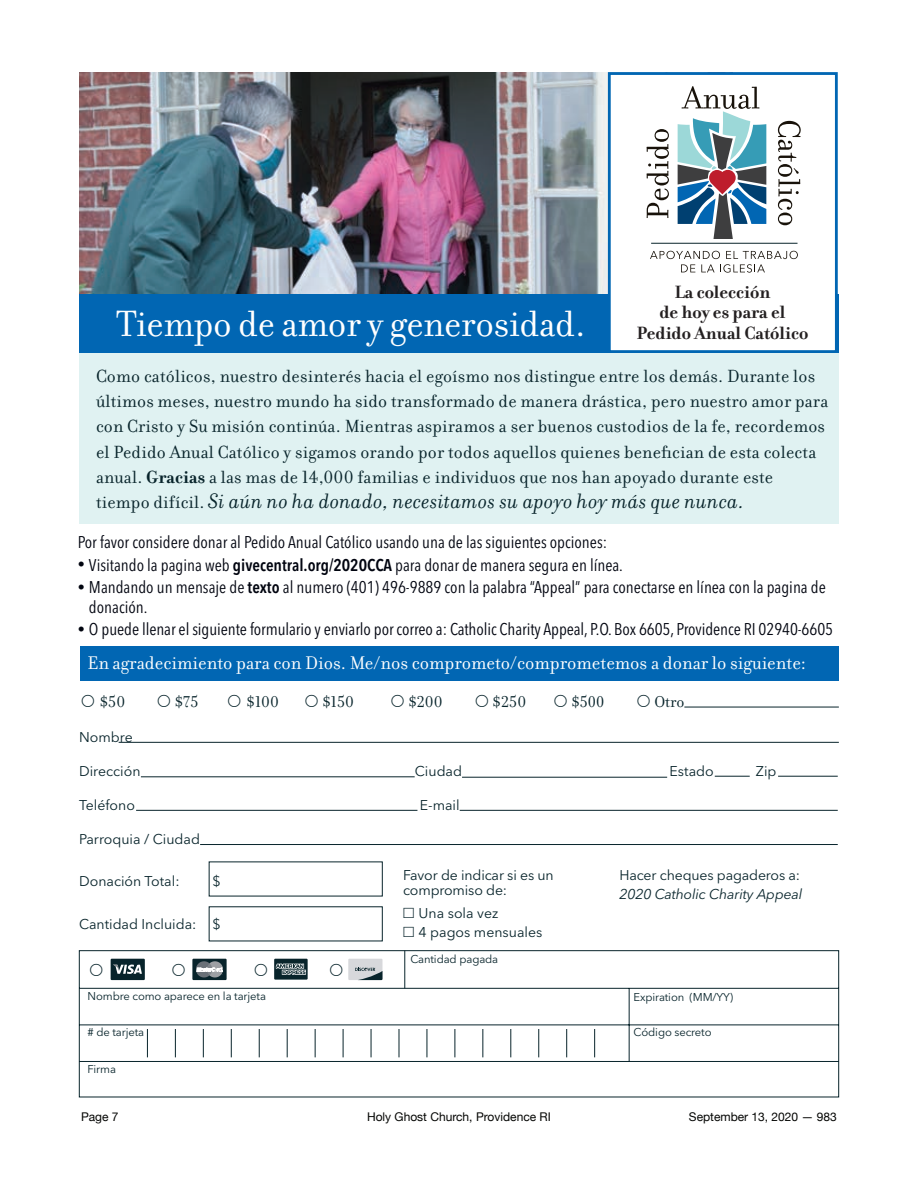
<style>
.page{position:relative;width:918px;height:1188px;background:#fff}
.page>*{position:absolute;margin:0;border:0;box-sizing:border-box;transform-origin:0 0}
.t1{font:39.45px "Filosofia OT";letter-spacing:-.01em;color:#fff}
.t2{font:italic 22.5px "Filosofia OT";letter-spacing:.01em;color:#08242b}
.t3{font:19.65px "Filosofia OT";color:#fff}
.t4{font:700 19.2px/20.4px "Filosofia OT";color:#231f20;text-align:center}
.t5{font:19.05px/25.3px "Filosofia OT";letter-spacing:.01em;color:#08242b}
.t6{font:condensed 16.95px/19.6px "Avenir Next LT Pro";color:#00040f}
.t7{font:16.95px "Filosofia OT";color:#08242b}
.t8{font:14.25px "Avenir Next LT Pro";color:#08242b}
.t9{font:14.1px/15.5px "Avenir Next LT Pro";color:#08242b}
.t10{font:italic 14.1px "Avenir Next LT Pro";letter-spacing:-.01em;color:#08242b}
.t11{font:12px "Helvetica Neue";color:#040503}
.t12{font:11.25px "Avenir Next LT Pro";letter-spacing:-.01em;color:#08242b}
.s1{font-weight:700}
.s2{font-style:normal;font-size:19.05px}
.s3{font-size:14.1px}
.s4{font-weight:600}
.s5{font-size:14.25px}
</style>
<div class="page">
<img style="left:79px;top:72px;width:529px;height:222px">
<div style="left:79px;top:294px;width:759px;height:230px;background:#e0f2f2"></div>
<div style="left:79px;top:294px;width:759px;height:59px;background:#0166b3"></div>
<div style="left:609px;top:74px;width:227px;height:278px;background:#fff"></div>
<div style="left:608px;top:72px;width:230px;height:281px;border:3px solid #0166b3"></div>
<svg style="left:79px;top:950px;width:760px;height:147px"></svg>
<div style="left:274px;top:959px;width:34px;height:21px;background:#08242b"></div>
<svg style="left:276px;top:964px;width:30px;height:11px"></svg>
<div style="left:348px;top:959px;width:34px;height:21px;background:#d7d8db"></div>
<svg style="left:355px;top:968px;width:27px;height:12px"></svg>
<div style="left:192px;top:959px;width:35px;height:21px;background:#08242b"></div>
<svg style="left:196px;top:961px;width:27px;height:16px"></svg>
<div style="left:111px;top:959px;width:34px;height:21px;background:#08242b"></div>
<svg style="left:114px;top:965px;width:28px;height:9px"></svg>
<hr style="left:405px;top:950px;width:1px;height:38px;background:#08242b">
<hr style="left:119px;top:742px;width:720px;height:1px;background:#08242b">
<hr style="left:141px;top:777px;width:274px;height:1px;background:#08242b">
<hr style="left:460px;top:810px;width:378px;height:1px;background:#08242b">
<hr style="left:462px;top:777px;width:205px;height:1px;background:#08242b">
<hr style="left:136px;top:810px;width:281px;height:1px;background:#08242b">
<hr style="left:200px;top:844px;width:638px;height:1px;background:#08242b">
<div style="left:81px;top:647px;width:758px;height:34px;background:#0166b3"></div>
<svg style="left:778px;top:121px;width:23px;height:104px"></svg>
<svg style="left:647px;top:129px;width:22px;height:89px"></svg>
<svg style="left:650px;top:251px;width:148px;height:22px"></svg>
<hr style="left:651px;top:243px;width:147px;height:1px;background:#08242b">
<svg style="left:678px;top:86px;width:88px;height:152px"></svg>
<hr style="left:715px;top:776px;width:35px;height:1px;background:#08242b">
<hr style="left:778px;top:776px;width:60px;height:1px;background:#08242b">
<hr style="left:684px;top:707px;width:155px;height:1px;background:#08242b">
<svg style="left:90px;top:964px;width:13px;height:12px"></svg>
<svg style="left:173px;top:964px;width:12px;height:12px"></svg>
<svg style="left:255px;top:964px;width:12px;height:12px"></svg>
<svg style="left:330px;top:964px;width:13px;height:12px"></svg>
<h1 class="t1" style="left:116px;top:310px;width:471px">Tiempo de amor y generosidad.</h1>
<p class="t4" style="left:637px;top:281px;width:173px">La colección<br>de hoy es para el<br>Pedido Anual Católico</p>
<p class="t5" style="left:96px;top:365px;width:734px">Como católicos, nuestro desinterés hacia el egoísmo nos distingue entre los demás. Durante los últimos meses, nuestro mundo ha sido transformado de manera drástica, pero nuestro amor para con Cristo y Su misión continúa. Mientras aspiramos a ser buenos custodios de la fe, recordemos el Pedido Anual Católico y sigamos orando por todos aquellos quienes benefician de esta colecta anual. <span class="s1">Gracias</span> a las mas de 14,000 familias e individuos que nos han apoyado durante este</p>
<p class="t2" style="left:96px;top:493px;width:650px"><span class="s2">tiempo difícil.</span> Si aún no ha donado, necesitamos su apoyo hoy más que nunca.</p>
<p class="t6" style="left:78px;top:534px;width:531px">Por favor considere donar al Pedido Anual Católico usando una de las siguientes opciones:</p>
<p class="t6" style="left:78px;top:556px;width:547px"><span class="s3">•</span> Visitando la pagina web <span class="s4">givecentral.org/2020CCA</span> para donar de manera segura en línea.</p>
<p class="t6" style="left:89px;top:579px;width:738px;text-indent:-11px"><span class="s3">•</span> Mandando un mensaje de <span class="s4">texto</span> al numero (401) 496-9889 con la palabra “Appeal” para conectarse en línea con la pagina de donación.</p>
<p class="t6" style="left:78px;top:621px;width:757px"><span class="s3">•</span> O puede llenar el siguiente formulario y enviarlo por correo a: Catholic Charity Appeal, P.O. Box 6605, Providence RI 02940-6605</p>
<p class="t3" style="left:88px;top:656px;width:720px">En agradecimiento para con Dios. Me/nos comprometo/comprometemos a donar lo siguiente:</p>
<p class="t7" style="left:100px;top:696px;width:27px">$50</p>
<p class="t7" style="left:175px;top:696px;width:25px">$75</p>
<p class="t7" style="left:247px;top:696px;width:34px">$100</p>
<p class="t7" style="left:323px;top:696px;width:33px">$150</p>
<p class="t7" style="left:408px;top:696px;width:36px">$200</p>
<p class="t7" style="left:493px;top:696px;width:35px">$250</p>
<p class="t7" style="left:571px;top:696px;width:34px">$500</p>
<p class="t7" style="left:654px;top:696px;width:32px">Otro</p>
<p class="t9" style="left:79px;top:731px;width:55px">Nombre</p>
<p class="t9" style="left:79px;top:765px;width:63px">Dirección</p>
<p class="t9" style="left:415px;top:765px;width:49px">Ciudad</p>
<p class="t9" style="left:670px;top:765px;width:46px">Estado</p>
<p class="t9" style="left:756px;top:765px;width:22px">Zip</p>
<p class="t9" style="left:79px;top:799px;width:57px">Teléfono</p>
<p class="t9" style="left:420px;top:799px;width:41px">E-mail</p>
<p class="t9" style="left:79px;top:832px;width:122px">Parroquia / Ciudad</p>
<p class="t9" style="left:79px;top:875px;width:102px">Donación Total:</p>
<p class="t8" style="left:213px;top:876px;width:10px">$</p>
<p class="t9" style="left:79px;top:917px;width:143px">Cantidad Incluida: <span class="s5">$</span></p>
<p class="t12" style="left:88px;top:991px;width:180px">Nombre como aparece en la tarjeta</p>
<p class="t9" style="left:403px;top:868px;width:152px">Favor de indicar si es un compromiso de:</p>
<p class="t9" style="left:419px;top:906px;width:125px;line-height:18.3px">Una sola vez<br>4 pagos mensuales</p>
<p class="t12" style="left:410px;top:955px;width:89px">Cantidad pagada</p>
<p class="t9" style="left:619px;top:868px;width:182px">Hacer cheques pagaderos a:</p>
<p class="t10" style="left:619px;top:886px;width:184px">2020 Catholic Charity Appeal</p>
<p class="t12" style="left:634px;top:993px;width:101px">Expiration (MM/YY)</p>
<p class="t12" style="left:88px;top:1028px;width:58px"># de tarjeta</p>
<p class="t12" style="left:634px;top:1028px;width:79px">Código secreto</p>
<p class="t12" style="left:88px;top:1064px;width:30px">Firma</p>
<p class="t11" style="left:81px;top:1109px;width:39px">Page 7</p>
<p class="t11" style="left:367px;top:1109px;width:185px">Holy Ghost Church, Providence RI</p>
<p class="t11" style="left:689px;top:1109px;width:150px">September 13, 2020 — 983</p>
</div>
